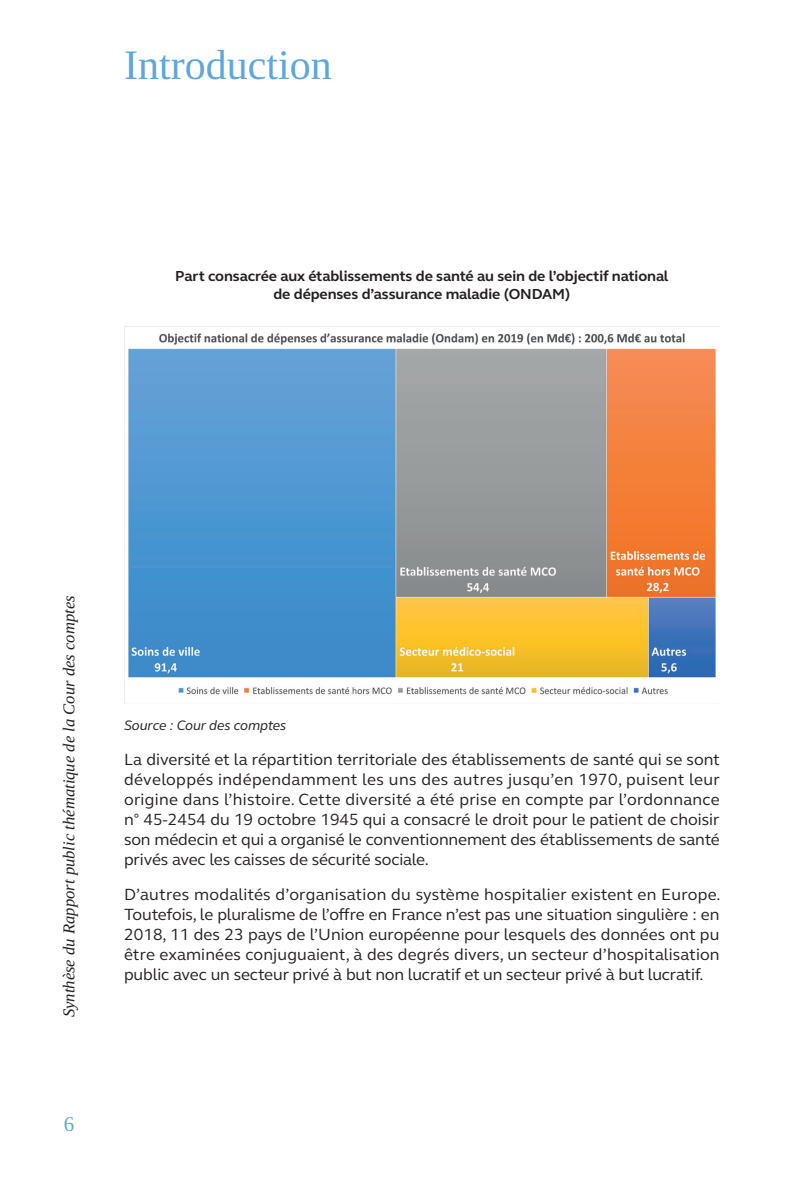
<style>
.page{position:relative;width:794px;height:1191px;background:#fff}
.page>*{position:absolute;margin:0;border:0;box-sizing:border-box;transform-origin:0 0}
.t1{font:42px "Liberation Serif";color:#5fa6da}
.t2{font:21px "Liberation Serif";color:#5fa6da}
.t3{font:16.62px/19.9px "FS Elliot";letter-spacing:-.005em;color:#231f20;text-align:justify}
.t4{font:italic 16.62px "Liberation Serif";color:#231f20}
.t5{font:700 14.88px/17.8px "FS Elliot";letter-spacing:-.005em;color:#231f20;text-align:center}
.t6{font:italic 14px "FS Elliot";letter-spacing:-.005em;color:#231f20}
</style>
<div class="page">
<svg style="left:124px;top:326px;width:595px;height:377px;background:#98a4a7"></svg>
<h1 class="t1" style="left:124px;top:38px;width:209px">Introduction</h1>
<p class="t5" style="left:175px;top:267px;width:495px">Part consacrée aux établissements de santé au sein de l’objectif national de dépenses d’assurance maladie (ONDAM)</p>
<p class="t4" style="left:58px;top:1017px;width:423px;rotate:-90deg">Synthèse du Rapport public thématique de la Cour des comptes</p>
<p class="t2" style="left:64px;top:1110px;width:12px">6</p>
<p class="t6" style="left:124px;top:716px;width:164px">Source : Cour des comptes</p>
<p class="t3" style="left:124px;top:749px;width:597px">La diversité et la répartition territoriale des établissements de santé qui se sont développés indépendamment les uns des autres jusqu’en 1970, puisent leur origine dans l’histoire. Cette diversité a été prise en compte par l’ordonnance n° 45-2454 du 19 octobre 1945 qui a consacré le droit pour le patient de choisir son médecin et qui a organisé le conventionnement des établissements de santé privés avec les caisses de sécurité sociale.</p>
<p class="t3" style="left:124px;top:883px;width:597px">D’autres modalités d’organisation du système hospitalier existent en Europe.<br>Toutefois, le pluralisme de l’offre en France n’est pas une situation singulière : en 2018, 11 des 23 pays de l’Union européenne pour lesquels des données ont pu être examinées conjuguaient, à des degrés divers, un secteur d’hospitalisation public avec un secteur privé à but non lucratif et un secteur privé à but lucratif.</p>
</div>
